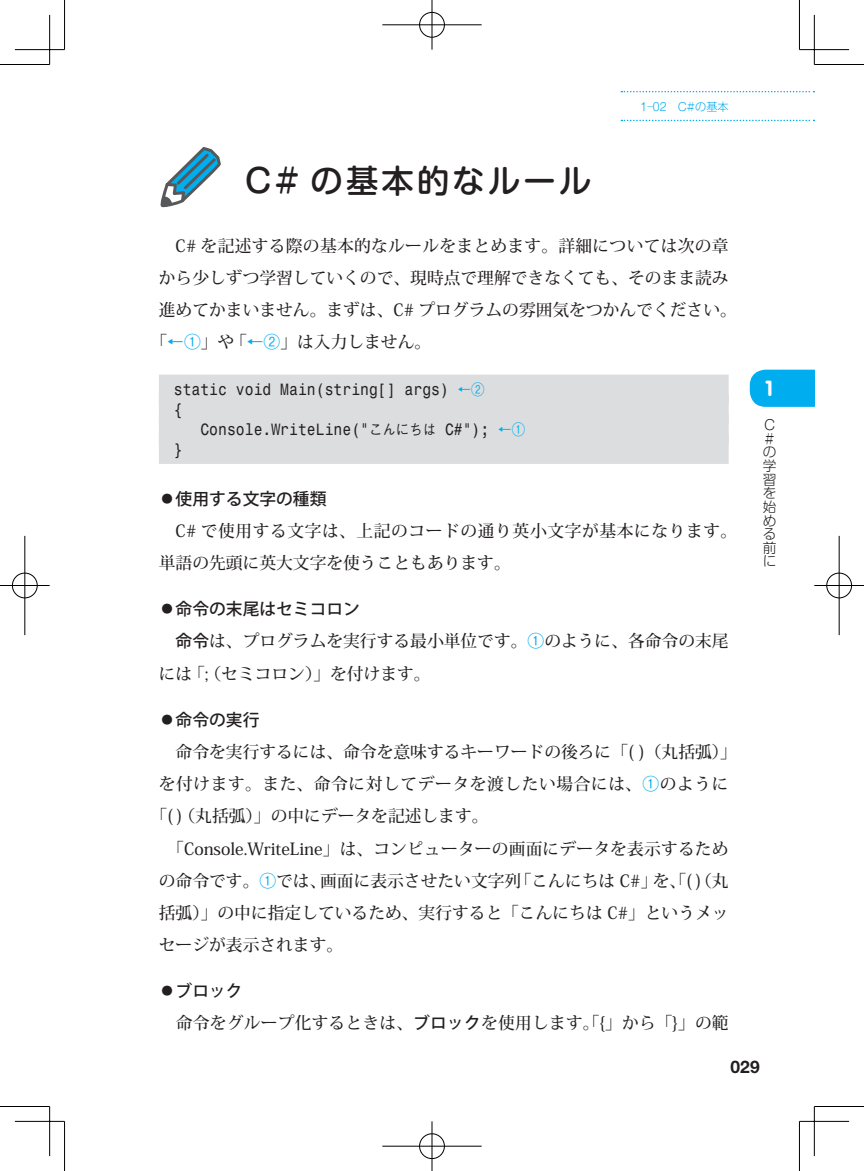
<style>
.page{position:relative;width:864px;height:1171px;background:#fff}
.page>*{position:absolute;margin:0;border:0;box-sizing:border-box;transform-origin:0 0}
.t1{font:500 32.2px "Shin M Go Pro";letter-spacing:.1em;color:#231f20}
.t2{font:700 21.35px "Balloon";color:#fff}
.t3{font:700 17.32px "Helvetica Neue LT Std";color:#231f20}
.t4{font:500 16.8px/32.2px "Koz Min Pro";color:#231f20}
.t5{font:500 16.8px/32.2px "Koz Min Pro";letter-spacing:.035em;color:#231f20}
.t6{font:500 16.8px "Koz Go Pro";color:#231f20}
.t7{font:16.45px/19.8px "MC Pdigital";color:#231f20;scale:.9 1}
.t8{font:300 13.65px/13.7px "Shin M Go Pro";color:#231f20}
.t9{font:300 11.2px "Shin M Go Pro";color:#00aeef}
.s1{font-family:"Gothic BBB Pro";color:#00aeef}
.s2{font-family:"Gothic BBB Pro";font-weight:500;font-size:14.88px;color:#00aeef}
.s3{font-family:"Gothic BBB Pro";font-weight:500;font-size:14.88px}
.s4{font-family:"Koz Go Pro"}
</style>
<div class="page">
<svg style="left:621px;top:91px;width:193px;height:1px"></svg>
<svg style="left:621px;top:120px;width:193px;height:1px"></svg>
<svg style="left:749px;top:370px;width:65px;height:37px"></svg>
<div style="left:159px;top:375px;width:569px;height:29px;background:#dcdddf"></div>
<div style="left:159px;top:394px;width:569px;height:30px;background:#dcdddf"></div>
<div style="left:159px;top:414px;width:569px;height:30px;background:#dcdddf"></div>
<div style="left:159px;top:434px;width:569px;height:30px;background:#dcdddf"></div>
<svg style="left:160px;top:147px;width:61px;height:60px"></svg>
<hr style="left:0;top:64px;width:50px;height:1px;background:#000">
<hr style="left:814px;top:64px;width:49px;height:1px;background:#000">
<hr style="left:0;top:1106px;width:50px;height:1px;background:#000">
<hr style="left:814px;top:1106px;width:49px;height:1px;background:#000">
<hr style="left:64px;top:0;width:1px;height:50px;background:#000">
<hr style="left:64px;top:1121px;width:1px;height:50px;background:#000">
<hr style="left:798px;top:0;width:1px;height:50px;background:#000">
<hr style="left:798px;top:1121px;width:1px;height:50px;background:#000">
<hr style="left:15px;top:49px;width:49px;height:1px;background:#000">
<hr style="left:799px;top:49px;width:49px;height:1px;background:#000">
<hr style="left:15px;top:1121px;width:49px;height:1px;background:#000">
<hr style="left:799px;top:1121px;width:49px;height:1px;background:#000">
<hr style="left:49px;top:15px;width:1px;height:49px;background:#000">
<hr style="left:49px;top:1106px;width:1px;height:50px;background:#000">
<hr style="left:813px;top:15px;width:1px;height:49px;background:#000">
<hr style="left:813px;top:1106px;width:1px;height:50px;background:#000">
<div style="left:419px;top:12px;width:26px;height:26px;border:1px solid #fff;border-radius:50%"></div>
<hr style="left:382px;top:24px;width:99px;height:1px;background:#fff">
<div style="left:419px;top:12px;width:25px;height:25px;border:1px solid #000;border-radius:50%"></div>
<hr style="left:382px;top:25px;width:99px;height:1px;background:#000">
<hr style="left:431px;top:0;width:1px;height:50px;background:#000">
<div style="left:419px;top:1133px;width:26px;height:26px;border:1px solid #fff;border-radius:50%"></div>
<hr style="left:382px;top:1145px;width:99px;height:1px;background:#fff">
<div style="left:419px;top:1133px;width:25px;height:25px;border:1px solid #000;border-radius:50%"></div>
<hr style="left:382px;top:1146px;width:99px;height:1px;background:#000">
<hr style="left:431px;top:1121px;width:1px;height:50px;background:#000">
<div style="left:12px;top:572px;width:26px;height:26px;border:1px solid #fff;border-radius:50%"></div>
<hr style="left:24px;top:536px;width:1px;height:99px;background:#fff">
<div style="left:12px;top:573px;width:25px;height:25px;border:1px solid #000;border-radius:50%"></div>
<hr style="left:0;top:585px;width:50px;height:1px;background:#000">
<hr style="left:25px;top:536px;width:1px;height:99px;background:#000">
<div style="left:825px;top:572px;width:26px;height:26px;border:1px solid #fff;border-radius:50%"></div>
<div style="left:826px;top:573px;width:25px;height:25px;border:1px solid #000;border-radius:50%"></div>
<hr style="left:814px;top:585px;width:49px;height:1px;background:#000">
<hr style="left:838px;top:536px;width:1px;height:99px;background:#000">
<h1 class="t1" style="left:244px;top:155px;width:348px">C# の基本的なルール</h1>
<p class="t9" style="left:640px;top:98px;width:90px">1─02　C#の基本</p>
<p class="t4" style="left:159px;top:229px;width:571px">　C# を記述する際の基本的なルールをまとめます。詳細については次の章</p>
<p class="t4" style="left:159px;top:261px;width:571px">から少しずつ学習していくので、現時点で理解できなくても、そのまま読み</p>
<p class="t4" style="left:159px;top:293px;width:579px">進めてかまいません。まずは、C# プログラムの雰囲気をつかんでください。</p>
<p class="t4" style="left:150px;top:325px;width:282px">「<span class="s1">←①</span>」や「<span class="s1">←②</span>」は入力しません。</p>
<p class="t7" style="left:174px;top:379px;width:347px">static void Main(string[] args) <span class="s2">←② </span>{</p>
<p class="t7" style="left:200px;top:419px;width:362px">Console.WriteLine("<span class="s3">こんにちは</span> C#"); <span class="s2">←①</span></p>
<p class="t7" style="left:174px;top:439px;width:11px">}</p>
<p class="t6" style="left:159px;top:488px;width:169px">◦使用する文字の種類</p>
<p class="t5" style="left:159px;top:514px;width:579px">　C# で使用する文字は、上記のコードの通り英小文字が基本になります。単語の先頭に英大文字を使うこともあります。</p>
<p class="t6" style="left:159px;top:598px;width:202px">◦命令の末尾はセミコロン</p>
<p class="t4" style="left:159px;top:624px;width:571px"><span class="s4">　命令</span>は、プログラムを実行する最小単位です。<span class="s1">①</span>のように、各命令の末尾には「;（セミコロン）」を付けます。</p>
<p class="t6" style="left:159px;top:708px;width:102px">◦命令の実行</p>
<p class="t4" style="left:159px;top:735px;width:579px">　命令を実行するには、命令を意味するキーワードの後ろに「( )（丸括弧）」</p>
<p class="t5" style="left:159px;top:767px;width:571px">を付けます。また、命令に対してデータを渡したい場合には、<span class="s1">①</span>のように</p>
<p class="t4" style="left:150px;top:799px;width:339px">「( )（丸括弧）」の中にデータを記述します。</p>
<p class="t4" style="left:159px;top:831px;width:571px">　「Console.WriteLine」は、コンピューターの画面にデータを表示するため</p>
<p class="t4" style="left:159px;top:864px;width:571px">の命令です。<span class="s1">①</span>では、画面に表示させたい文字列「こんにちは C#」を、「( )（丸</p>
<p class="t4" style="left:159px;top:896px;width:571px">括弧）」の中に指定しているため、実行すると「こんにちは C#」というメッ</p>
<p class="t4" style="left:159px;top:928px;width:186px">セージが表示されます。</p>
<p class="t6" style="left:159px;top:980px;width:85px">◦ブロック</p>
<p class="t4" style="left:159px;top:1006px;width:571px">　命令をグループ化するときは、<span class="s4">ブロック</span>を使用します。「{」から「}」の範</p>
<p class="t2" style="left:765px;top:376px;width:9px">1</p>
<p class="t8" style="left:762px;top:416px;width:15px">C #の学習を始める前に</p>
<p class="t3" style="left:730px;top:1055px;width:31px">029</p>
</div>
